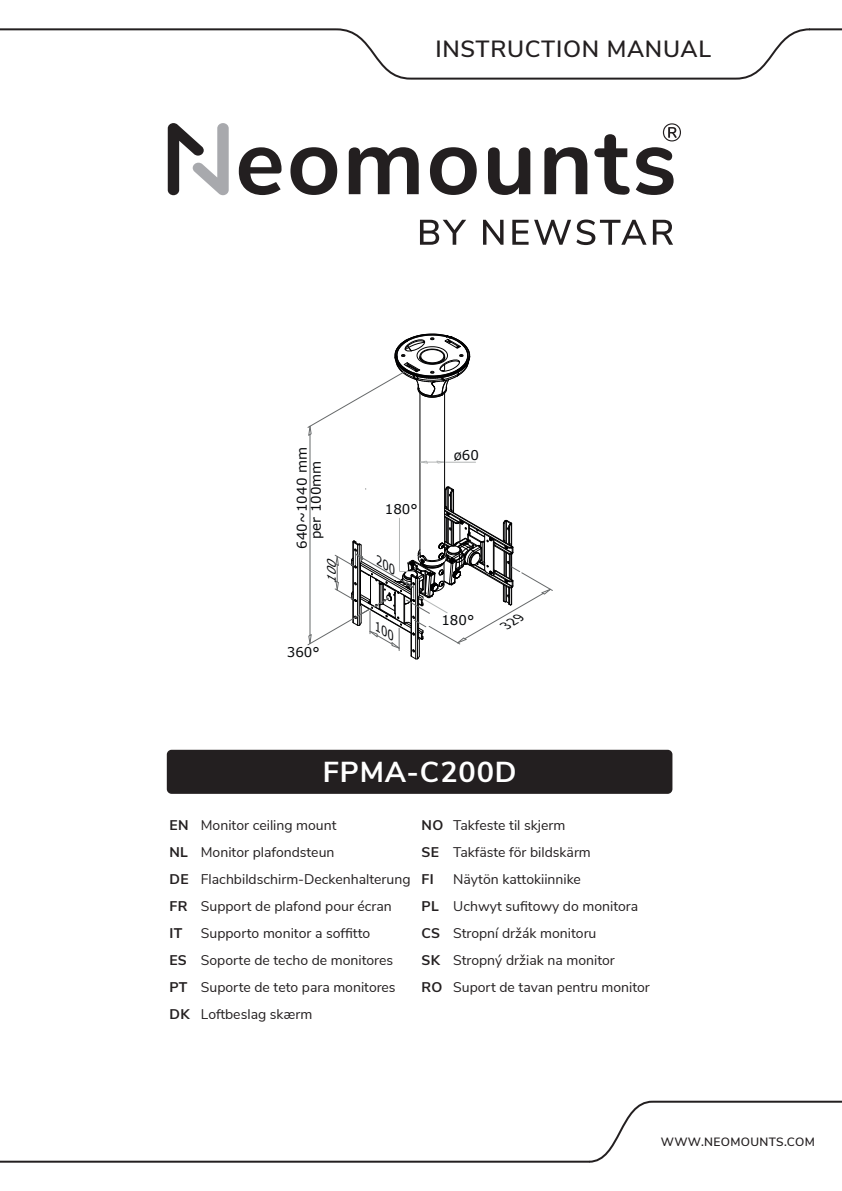
<style>
.page{position:relative;width:842px;height:1191px;background:#fff}
.page>*{position:absolute;margin:0;border:0;box-sizing:border-box;transform-origin:0 0}
.t1{font:700 28.8px "Nunito Sans";letter-spacing:.03em;color:#fff}
.t2{font:600 23.4px "Nunito Sans";letter-spacing:.03em;color:#231f20}
.t3{font:14px/27px "Nunito Sans";color:#231f20}
.t4{font:700 14px/27px "Nunito Sans";letter-spacing:.03em;color:#231f20}
.t5{font:13.4px/13.8px "Verdana";color:#080a0c;text-align:center}
.t6{font:600 12px "Nunito Sans";letter-spacing:.03em;color:#231f20}
.t7{font:italic 11.6px "Verdana";color:#080a0c}
</style>
<div class="page">
<svg style="left:0;top:1100px;width:842px;height:63px"></svg>
<svg style="left:0;top:28px;width:842px;height:52px"></svg>
<svg style="left:636px;top:147px;width:38px;height:48px"></svg>
<svg style="left:663px;top:123px;width:18px;height:18px"></svg>
<svg style="left:168px;top:123px;width:61px;height:72px"></svg>
<svg style="left:349px;top:147px;width:70px;height:47px"></svg>
<svg style="left:290px;top:147px;width:47px;height:48px"></svg>
<svg style="left:430px;top:147px;width:47px;height:48px"></svg>
<svg style="left:594px;top:134px;width:36px;height:61px"></svg>
<svg style="left:544px;top:147px;width:43px;height:47px"></svg>
<svg style="left:488px;top:147px;width:42px;height:48px"></svg>
<svg style="left:239px;top:147px;width:43px;height:48px"></svg>
<svg style="left:420px;top:219px;width:253px;height:26px"></svg>
<div style="left:168px;top:750px;width:504px;height:43px;background:#231f20;border-radius:4px"></div>
<div style="left:167px;top:750px;width:505px;height:44px;border:1px solid #231f20;border-radius:4px"></div>
<hr style="left:444px;top:393px;width:1px;height:161px;background:#000001">
<hr style="left:420px;top:393px;width:1px;height:161px;background:#000001">
<hr style="left:310px;top:434px;width:1px;height:201px;background:#66696a">
<svg style="left:307px;top:333px;width:163px;height:103px"></svg>
<hr style="left:445px;top:462px;width:31px;height:1px;background:#b3b6b6">
<svg style="left:420px;top:460px;width:24px;height:4px"></svg>
<svg style="left:307px;top:486px;width:246px;height:173px"></svg>
<h2 class="t2" style="left:435px;top:32px;width:277px">INSTRUCTION MANUAL</h2>
<p class="t5" style="left:295px;top:549px;width:103px;rotate:-90deg">640~1040 mm per 100mm</p>
<p class="t5" style="left:454px;top:448px;width:27px">ø60</p>
<p class="t5" style="left:385px;top:502px;width:34px">180°</p>
<p class="t7" style="left:324px;top:583px;width:33px;rotate:-90deg">100</p>
<p class="t5" style="left:287px;top:645px;width:34px">360°</p>
<p class="t5" style="left:441px;top:613px;width:34px">180°</p>
<h1 class="t1" style="left:323px;top:750px;width:195px">FPMA-C200D</h1>
<p class="t4" style="left:169px;top:810px;width:22px">EN<br>NL<br>DE<br>FR<br>IT<br>ES<br>PT<br>DK</p>
<p class="t4" style="left:421px;top:810px;width:23px">NO<br>SE<br>FI<br>PL<br>CS<br>SK<br>RO</p>
<p class="t3" style="left:201px;top:810px;width:211px">Monitor ceiling mount<br>Monitor plafondsteun<br>Flachbildschirm-Deckenhalterung<br>Support de plafond pour écran<br>Supporto monitor a soffitto<br>Soporte de techo de monitores<br>Suporte de teto para monitores<br>Loftbeslag skærm</p>
<p class="t3" style="left:453px;top:810px;width:198px">Takfeste til skjerm<br>Takfäste för bildskärm<br>Näytön kattokiinnike<br>Uchwyt sufitowy do monitora<br>Stropní držák monitoru<br>Stropný držiak na monitor<br>Suport de tavan pentru monitor</p>
<p class="t6" style="left:661px;top:1133px;width:156px">WWW.NEOMOUNTS.COM</p>
</div>
